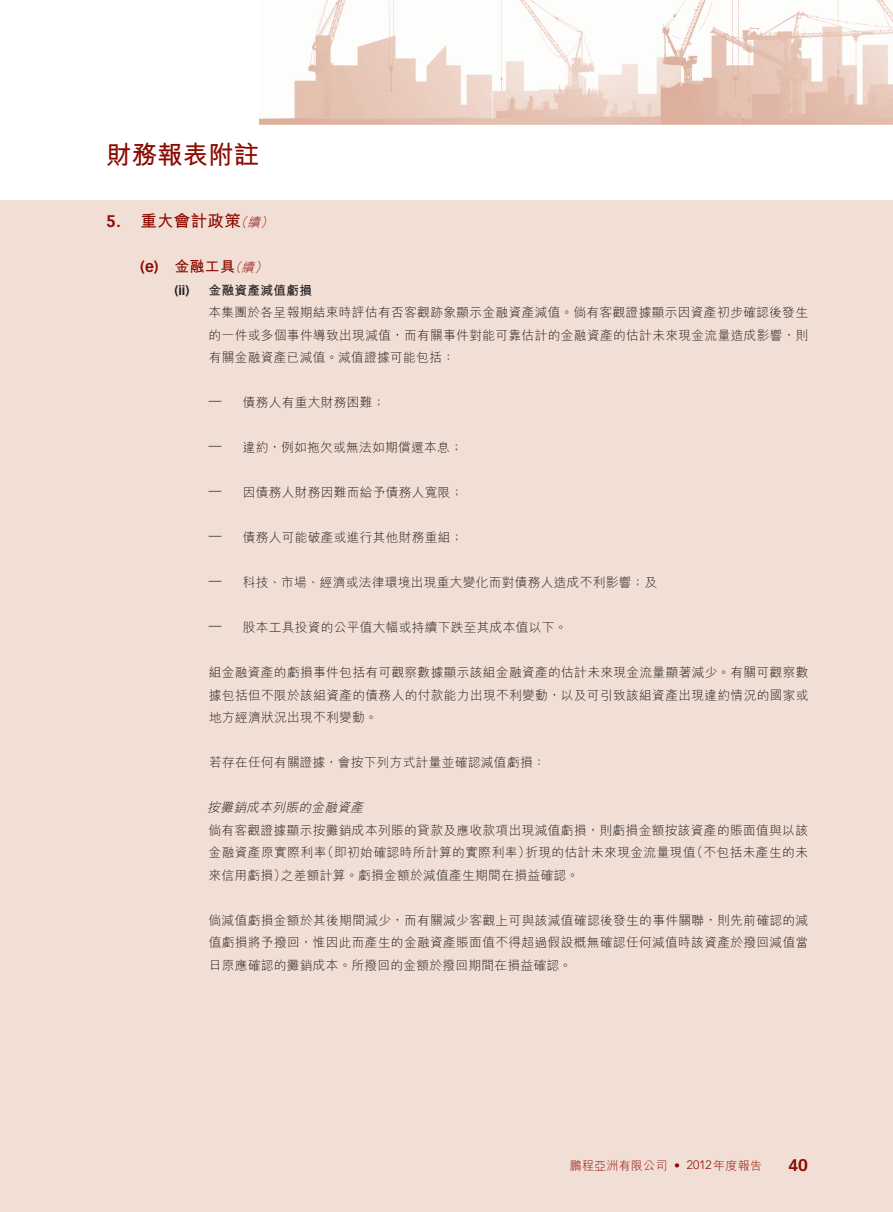
<style>
.page{position:relative;width:893px;height:1212px;background:#fff}
.page>*{position:absolute;margin:0;border:0;box-sizing:border-box;transform-origin:0 0}
.t1{font:700 25.5px "M Hei HK";color:#8b0a02}
.t2{font:700 16.5px "M Hei HK";letter-spacing:.02em;color:#8b0a02}
.t3{font:700 16.5px "Vectora LT Std";color:#8b0a02}
.t4{font:700 15px "M Hei HK";color:#8b0a02}
.t5{font:700 15px "Vectora LT Std";color:#8b0a02}
.t6{font:300 12.75px/22.5px "M Hei HK";letter-spacing:.02em;color:#231f20;text-align:justify}
.t7{font:italic 300 12.75px "M Hei HK";color:#231f20}
.t8{font:700 12.75px "M Hei HK";letter-spacing:.02em;color:#231f20}
.t9{font:italic 300 12.75px "M Hei HK";color:#8b0a02}
.t10{font:300 12.75px "Vectora LT Std";color:#231f20}
.t11{font:700 12.75px "Vectora LT Std";color:#231f20}
.t12{font:300 12px "M Hei HK";letter-spacing:.02em;color:#8b0a02}
.s1{font-family:"Vectora LT Std"}
</style>
<div class="page">
<div style="left:0;top:200px;width:893px;height:1012px;background:#f1ded4"></div>
<img style="left:259px;top:0;width:634px;height:124px">
<h1 class="t1" style="left:106px;top:136px;width:154px">財務報表附註</h1>
<p class="t3" style="left:106px;top:211px;width:16px">5.</p>
<p class="t2" style="left:140px;top:209px;width:102px">重大會計政策</p>
<p class="t9" style="left:247px;top:216px;width:17px">續</p>
<p class="t9" style="left:235px;top:216px;width:17px">（</p>
<p class="t9" style="left:260px;top:216px;width:17px">(</p>
<p class="t5" style="left:140px;top:258px;width:20px">)e(</p>
<p class="t4" style="left:174px;top:256px;width:62px">金融工具</p>
<p class="t9" style="left:242px;top:261px;width:17px">續</p>
<p class="t9" style="left:229px;top:261px;width:17px">（</p>
<p class="t9" style="left:254px;top:261px;width:17px">(</p>
<p class="t11" style="left:174px;top:283px;width:17px">)i i(</p>
<p class="t8" style="left:208px;top:281px;width:105px">金融資產減值虧損</p>
<p class="t6" style="left:208px;top:301px;width:601px">本集團於各呈報期結束時評估有否客觀跡象顯示金融資產減值。倘有客觀證據顯示因資產初步確認後發生的一件或多個事件導致出現減值，而有關事件對能可靠估計的金融資產的估計未來現金流量造成影響，則有關金融資產已減值。減值證據可能包括：</p>
<p class="t6" style="left:243px;top:391px;width:144px">債務人有重大財務困難;</p>
<p class="t10" style="left:209px;top:394px;width:14px">—</p>
<p class="t10" style="left:209px;top:439px;width:14px">—</p>
<p class="t6" style="left:243px;top:436px;width:222px">違約，例如拖欠或無法如期償還本息;</p>
<p class="t10" style="left:209px;top:484px;width:14px">—</p>
<p class="t6" style="left:243px;top:481px;width:222px">因債務人財務因難而給予債務人寬限;</p>
<p class="t10" style="left:209px;top:529px;width:14px">—</p>
<p class="t6" style="left:243px;top:526px;width:222px">債務人可能破產或進行其他財務重組;</p>
<p class="t10" style="left:209px;top:574px;width:14px">—</p>
<p class="t6" style="left:243px;top:571px;width:416px">科技、市場、經濟或法律環境出現重大變化而對債務人造成不利影響；及</p>
<p class="t6" style="left:243px;top:616px;width:326px">股本工具投資的公平值大幅或持續下跌至其成本值以下。</p>
<p class="t10" style="left:209px;top:619px;width:14px">—</p>
<p class="t6" style="left:209px;top:661px;width:601px">組金融資產的虧損事件包括有可觀察數據顯示該組金融資產的估計未來現金流量顯著減少。有關可觀察數據包括但不限於該組資產的債務人的付款能力出現不利變動，以及可引致該組資產出現違約情況的國家或地方經濟狀況出現不利變動。</p>
<p class="t6" style="left:209px;top:751px;width:338px">若存在任何有關證據，會按下列方式計量並確認減值虧損：</p>
<p class="t7" style="left:207px;top:801px;width:160px">按攤銷成本列賬的金融資產</p>
<p class="t6" style="left:208px;top:819px;width:601px;text-align:right">倘有客觀證據顯示按攤銷成本列賬的貸款及應收款項出現減值虧損，則虧損金額按該資產的賬面值與以該（不包括未產生的未</p>
<p class="t6" style="left:321px;top:841px;width:211px">（即初始確認時所計算的實際利率）</p>
<p class="t6" style="left:281px;top:841px;width:300px;text-indent:-72px">金融資產原實際利率<br>之差額計算。虧損金額於減值產生期間在損益確認。</p>
<p class="t6" style="left:525px;top:841px;width:172px">折現的估計未來現金流量現值</p>
<p class="t6" style="left:209px;top:864px;width:79px">來信用虧損）</p>
<p class="t6" style="left:209px;top:909px;width:601px">倘減值虧損金額於其後期間減少，而有關減少客觀上可與該減值確認後發生的事件關聯，則先前確認的減值虧損將予撥回，惟因此而產生的金融資產賬面值不得超過假設概無確認任何減值時該資產於撥回減值當日原應確認的攤銷成本。所撥回的金額於撥回期間在損益確認。</p>
<p class="t12" style="left:570px;top:1159px;width:194px">鵬程亞洲有限公司 • <span class="s1">2012</span>年度報告</p>
<p class="t3" style="left:788px;top:1155px;width:21px">40</p>
</div>
